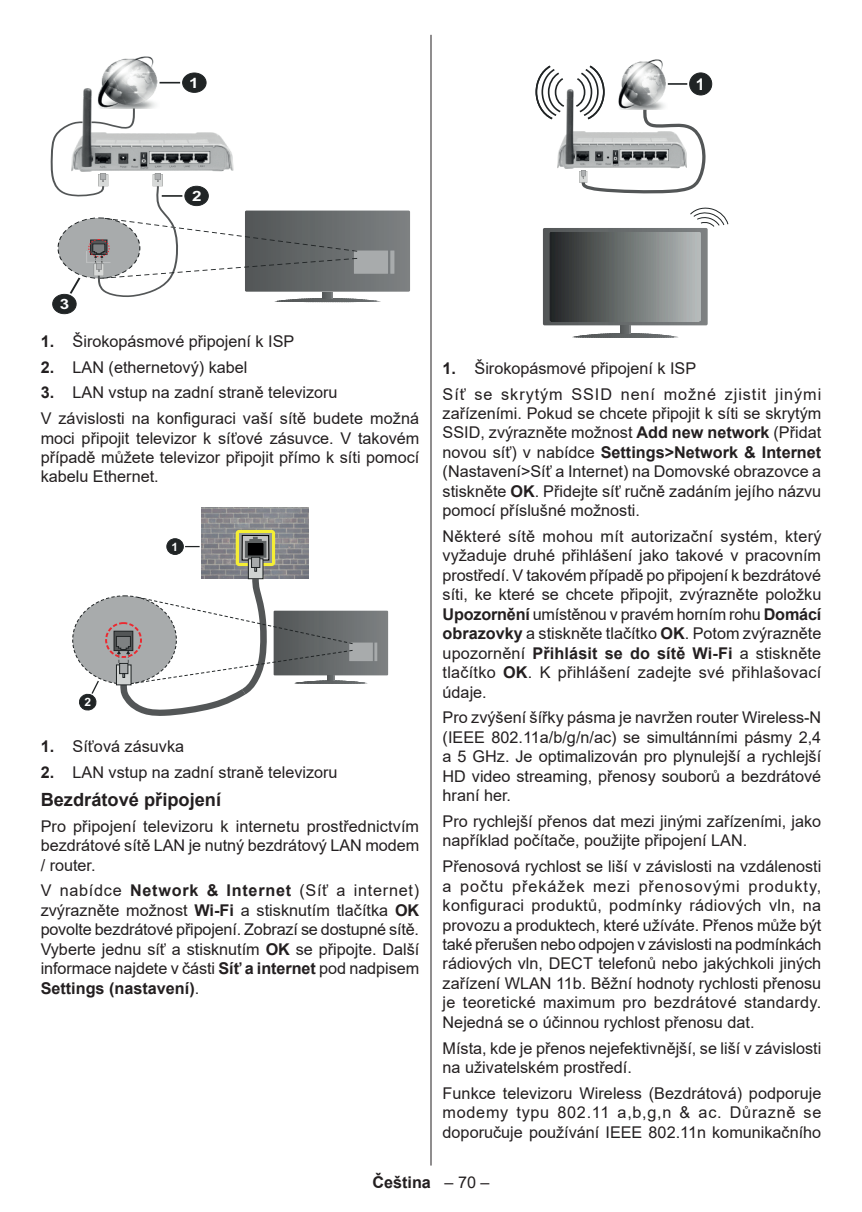
<style>
.page{position:relative;width:862px;height:1212px;background:#fff}
.page>*{position:absolute;margin:0;border:0;box-sizing:border-box;transform-origin:0 0}
.t1{font:700 18.22px "Arial";color:#231f20}
.t2{font:16.2px/19.3px "Arial";color:#231f20;text-align:justify}
.t3{font:16.2px/25.9px "Arial";letter-spacing:.06em;color:#231f20}
.t4{font:700 16.2px "Arial";color:#231f20}
.t5{font:700 15.97px "Arial";color:#fdfefe}
.t6{font:700 14.17px "Arial";color:#fdfefe;scale:1.2 1}
.t7{font:700 11.47px "Arial";color:#fdfefe;scale:1.05 1}
.s1{font-weight:700}
.s2{font-weight:400}
</style>
<div class="page">
<hr style="left:430px;top:35px;width:1px;height:1130px;background:#231f20">
<img style="left:83px;top:89px;width:121px;height:18px">
<img style="left:97px;top:56px;width:62px;height:51px">
<svg style="left:50px;top:107px;width:360px;height:207px"></svg>
<hr style="left:159px;top:82px;width:21px;height:2px;background:#202425">
<div style="left:182px;top:73px;width:24px;height:19px;background:#202425;border-radius:50%"></div>
<div style="left:182px;top:73px;width:24px;height:20px;border:1px solid #202425;border-radius:50%"></div>
<svg style="left:79px;top:680px;width:20px;height:31px"></svg>
<svg style="left:185px;top:546px;width:14px;height:1px"></svg>
<div style="left:167px;top:539px;width:16px;height:15px;background:#202425;border-radius:50%"></div>
<div style="left:167px;top:539px;width:16px;height:15px;border:1px solid #202425;border-radius:50%"></div>
<div style="left:73px;top:596px;width:103px;height:88px;background:#a8abac;border-radius:50%"></div>
<img style="left:202px;top:508px;width:106px;height:59px">
<div style="left:235px;top:530px;width:40px;height:36px;background:#f5ee35;border-radius:3px"></div>
<svg style="left:239px;top:533px;width:32px;height:30px"></svg>
<svg style="left:242px;top:535px;width:27px;height:25px"></svg>
<svg style="left:245px;top:537px;width:21px;height:20px"></svg>
<div style="left:248px;top:544px;width:15px;height:11px;background:#000001"></div>
<svg style="left:250px;top:561px;width:11px;height:6px"></svg>
<div style="left:248px;top:559px;width:15px;height:20px;border:1px solid #202425"></div>
<div style="left:251px;top:557px;width:9px;height:10px;background:#a8abac"></div>
<div style="left:251px;top:557px;width:9px;height:11px;border:1px solid #202425"></div>
<svg style="left:105px;top:623px;width:11px;height:34px"></svg>
<div style="left:105px;top:622px;width:37px;height:36px;border:2px dashed #eb2930;border-radius:50%"></div>
<svg style="left:116px;top:567px;width:272px;height:149px"></svg>
<svg style="left:572px;top:333px;width:101px;height:5px"></svg>
<img style="left:557px;top:90px;width:17px;height:78px">
<img style="left:634px;top:59px;width:29px;height:5px">
<svg style="left:535px;top:65px;width:30px;height:56px"></svg>
<svg style="left:574px;top:64px;width:132px;height:130px"></svg>
<svg style="left:542px;top:207px;width:186px;height:118px"></svg>
<hr style="left:667px;top:83px;width:20px;height:2px;background:#202425">
<div style="left:689px;top:73px;width:22px;height:22px;background:#202425;border-radius:50%"></div>
<div style="left:689px;top:73px;width:22px;height:22px;border:1px solid #202425;border-radius:50%"></div>
<p class="t6" style="left:189px;top:73px;width:9px">1</p>
<p class="t5" style="left:695px;top:74px;width:10px">1</p>
<p class="t6" style="left:192px;top:187px;width:9px">2</p>
<p class="t6" style="left:60px;top:295px;width:9px">3</p>
<p class="t2" style="left:41px;top:331px;width:255px"><span class="s1">1.</span> Širokopásmové připojení k ISP</p>
<p class="t2" style="left:41px;top:357px;width:208px"><span class="s1">2.</span> LAN (ethernetový) kabel</p>
<p class="t2" style="left:41px;top:380px;width:380px;line-height:25.9px"><span class="s1">3.</span> LAN vstup na zadní straně televizoru<br>V závislosti na konfiguraci vaší sítě budete možná</p>
<p class="t2" style="left:41px;top:428px;width:380px">moci připojit televizor k síťové zásuvce. V takovém případě můžete televizor připojit přímo k síti pomocí kabelu Ethernet.</p>
<p class="t7" style="left:171px;top:539px;width:8px">1</p>
<p class="t7" style="left:84px;top:695px;width:8px">2</p>
<p class="t2" style="left:41px;top:736px;width:145px"><span class="s1">1.</span> Síťová zásuvka</p>
<p class="t2" style="left:41px;top:762px;width:298px"><span class="s1">2.</span> LAN vstup na zadní straně televizoru</p>
<p class="t1" style="left:41px;top:786px;width:182px">Bezdrátové připojení</p>
<p class="t2" style="left:41px;top:816px;width:380px">Pro připojení televizoru k internetu prostřednictvím bezdrátové sítě LAN je nutný bezdrátový LAN modem / router.</p>
<p class="t2" style="left:41px;top:881px;width:380px">V nabídce <span class="s1">Network &amp; Internet</span> (Síť a internet) zvýrazněte možnost <span class="s1">Wi-Fi</span> a stisknutím tlačítka <span class="s1">OK </span>povolte bezdrátové připojení. Zobrazí se dostupné sítě.<br>Vyberte jednu síť a stisknutím <span class="s1">OK</span> se připojte. Další informace najdete v části <span class="s1">Síť a internet</span> pod nadpisem <span class="s1">Settings (nastavení)</span>.</p>
<p class="t3" style="left:442px;top:355px;width:380px"><span class="s1">1.</span> Širokopásmové připojení k ISP<br>Síť se skrytým SSID není možné zjistit jinými</p>
<p class="t2" style="left:442px;top:403px;width:380px">zařízeními. Pokud se chcete připojit k síti se skrytým SSID, zvýrazněte možnost <span class="s1">Add new network</span> (Přidat novou síť) v nabídce <span class="s1">Settings&gt;Network &amp; Internet </span>(Nastavení&gt;Síť a Internet) na Domovské obrazovce a stiskněte <span class="s1">OK</span>. Přidejte síť ručně zadáním jejího názvu pomocí příslušné možnosti.</p>
<p class="t2" style="left:442px;top:526px;width:380px">Některé sítě mohou mít autorizační systém, který vyžaduje druhé přihlášení jako takové v pracovním prostředí. V takovém případě po připojení k bezdrátové síti, ke které se chcete připojit, zvýrazněte položku <span class="s1">Upozornění</span> umístěnou v pravém horním rohu <span class="s1">Domácí obrazovky</span> a stiskněte tlačítko <span class="s1">OK</span>. Potom zvýrazněte upozornění <span class="s1">Přihlásit se do sítě Wi-Fi</span> a stiskněte tlačítko <span class="s1">OK</span>. K přihlášení zadejte své přihlašovací údaje.</p>
<p class="t2" style="left:442px;top:708px;width:380px">Pro zvýšení šířky pásma je navržen router Wireless-N (IEEE 802.11a/b/g/n/ac) se simultánními pásmy 2,4 a 5 GHz. Je optimalizován pro plynulejší a rychlejší HD video streaming, přenosy souborů a bezdrátové hraní her.</p>
<p class="t2" style="left:442px;top:811px;width:380px">Pro rychlejší přenos dat mezi jinými zařízeními, jako například počítače, použijte připojení LAN.</p>
<p class="t2" style="left:442px;top:857px;width:380px">Přenosová rychlost se liší v závislosti na vzdálenosti a počtu překážek mezi přenosovými produkty, konfiguraci produktů, podmínky rádiových vln, na provozu a produktech, které užíváte. Přenos může být také přerušen nebo odpojen v závislosti na podmínkách rádiových vln, DECT telefonů nebo jakýchkoli jiných zařízení WLAN 11b. Běžní hodnoty rychlosti přenosu je teoretické maximum pro bezdrátové standardy.<br>Nejedná se o účinnou rychlost přenosu dat.</p>
<p class="t2" style="left:442px;top:1038px;width:380px">Místa, kde je přenos nejefektivnější, se liší v závislosti na uživatelském prostředí.</p>
<p class="t2" style="left:442px;top:1083px;width:380px">Funkce televizoru Wireless (Bezdrátová) podporuje modemy typu 802.11 a,b,g,n &amp; ac. Důrazně se doporučuje používání IEEE 802.11n komunikačního</p>
<p class="t4" style="left:372px;top:1171px;width:119px">Čeština <span class="s2">– 70 –</span></p>
</div>
